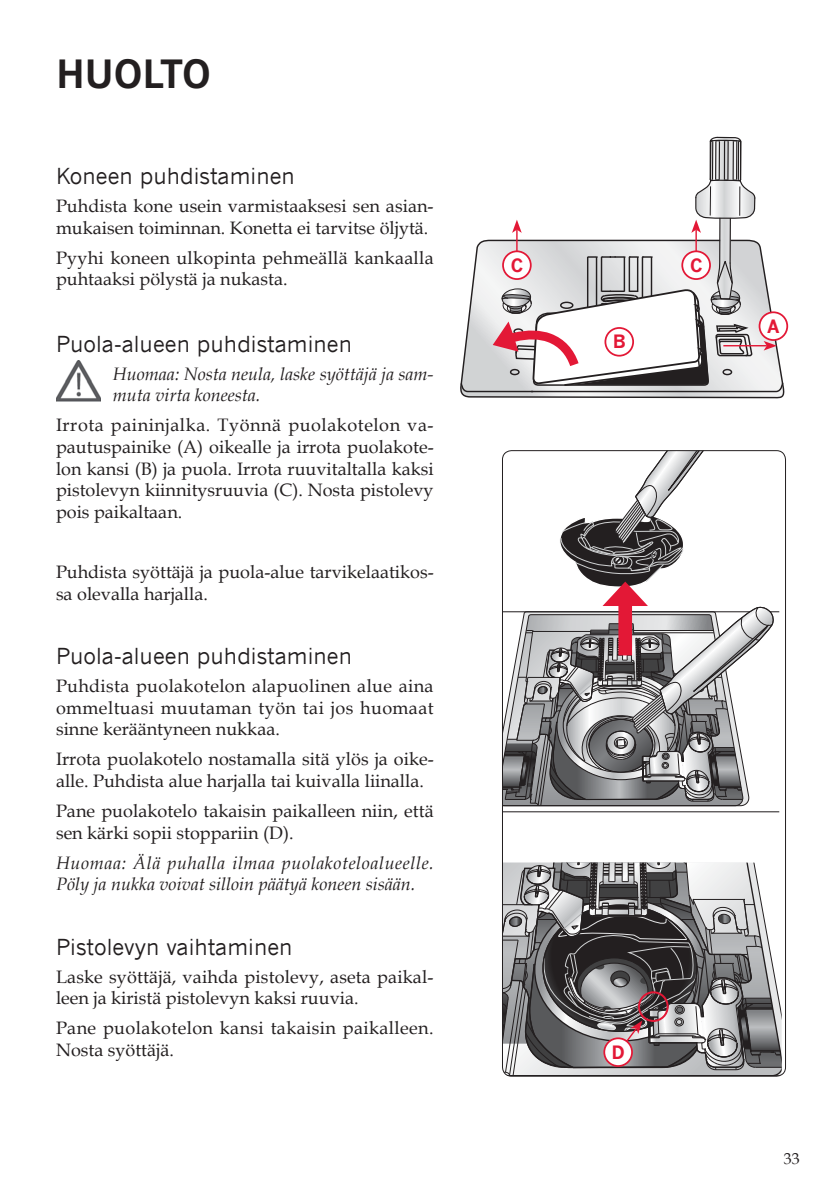
<style>
.page{position:relative;width:839px;height:1190px;background:#fff}
.page>*{position:absolute;margin:0;border:0;box-sizing:border-box;transform-origin:0 0}
.t1{font:700 38px "News Gothic WGL";color:#231f20}
.t2{font:22px "News Gothic WGL";color:#231f20}
.t3{font:18px/21.6px "Book Antiqua";color:#231f20}
.t4{font:italic 18px/21.6px "Book Antiqua";letter-spacing:.035em;color:#231f20}
.t5{font:italic 18px/21.6px "Book Antiqua";color:#231f20}
.t6{font:18px/21.6px "Book Antiqua";letter-spacing:.02em;color:#231f20}
.t7{font:700 18px "News Gothic WGL";color:#e31836}
.t8{font:16px "Book Antiqua";color:#231f20}
</style>
<div class="page">
<svg style="left:461px;top:315px;width:323px;height:84px"></svg>
<div style="left:759px;top:312px;width:27px;height:28px;background:#fff;border-radius:50%"></div>
<div style="left:758px;top:311px;width:29px;height:30px;border:2px solid #e31836;border-radius:50%"></div>
<svg style="left:460px;top:136px;width:323px;height:257px"></svg>
<div style="left:502px;top:251px;width:28px;height:28px;background:#fff;border-radius:50%"></div>
<div style="left:502px;top:250px;width:29px;height:30px;border:2px solid #e31836;border-radius:50%"></div>
<div style="left:681px;top:251px;width:28px;height:28px;background:#fff;border-radius:50%"></div>
<div style="left:681px;top:250px;width:29px;height:30px;border:2px solid #e31836;border-radius:50%"></div>
<img style="left:56px;top:361px;width:44px;height:40px">
<hr style="left:502px;top:811px;width:276px;height:1px;background:#231f20">
<hr style="left:502px;top:611px;width:276px;height:1px;background:#231f20">
<svg style="left:502px;top:452px;width:272px;height:353px"></svg>
<svg style="left:502px;top:861px;width:281px;height:214px;background:#878688"></svg>
<div style="left:604px;top:1038px;width:27px;height:28px;background:#fff;border-radius:50%"></div>
<div style="left:603px;top:1037px;width:29px;height:29px;border:2px solid #e31836;border-radius:50%"></div>
<h1 class="t1" style="left:56px;top:51px;width:156px">HUOLTO</h1>
<p class="t2" style="left:56px;top:162px;width:240px">Koneen puhdistaminen</p>
<p class="t3" style="left:56px;top:195px;width:379px">Puhdista kone usein varmistaaksesi sen asian&shy;mukaisen toiminnan. Konetta ei tarvitse öljytä.</p>
<p class="t3" style="left:56px;top:247px;width:379px">Pyyhi koneen ulkopinta pehmeällä kankaalla puhtaaksi pölystä ja nukasta.</p>
<p class="t2" style="left:56px;top:330px;width:297px">Puola-alueen puhdistaminen</p>
<p class="t5" style="left:113px;top:363px;width:322px">Huomaa: Nosta neula, laske syöttäjä ja sam&shy;muta virta koneesta.</p>
<p class="t3" style="left:56px;top:415px;width:379px;text-align:justify">Irrota paininjalka. Työnnä puolakotelon va&shy;pautuspainike (A) oikealle ja irrota puolakote&shy;lon kansi (B) ja puola. Irrota ruuvitaltalla kaksi pistolevyn kiinnitysruuvia (C). Nosta pistolevy pois paikaltaan.</p>
<p class="t3" style="left:56px;top:561px;width:379px">Puhdista syöttäjä ja puola-alue tarvikelaatikos&shy;sa olevalla harjalla.</p>
<p class="t2" style="left:56px;top:642px;width:297px">Puola-alueen puhdistaminen</p>
<p class="t3" style="left:56px;top:675px;width:379px;text-align:justify">Puhdista puolakotelon alapuolinen alue aina ommeltuasi muutaman työn tai jos huomaat sinne kerääntyneen nukkaa.</p>
<p class="t3" style="left:56px;top:748px;width:379px">Irrota puolakotelo nostamalla sitä ylös ja oike&shy;alle. Puhdista alue harjalla tai kuivalla liinalla.</p>
<p class="t3" style="left:56px;top:800px;width:379px">Pane puolakotelo takaisin paikalleen niin, että sen kärki sopii stoppariin (D).</p>
<p class="t4" style="left:56px;top:852px;width:379px">Huomaa: Älä puhalla ilmaa puolakoteloalueelle.<br>Pöly ja nukka voivat silloin päätyä koneen sisään.</p>
<p class="t2" style="left:56px;top:933px;width:238px">Pistolevyn vaihtaminen</p>
<p class="t3" style="left:56px;top:966px;width:378px">Laske syöttäjä, vaihda pistolevy, aseta paikal&shy;leen ja kiristä pistolevyn kaksi ruuvia.</p>
<p class="t6" style="left:56px;top:1017px;width:379px">Pane puolakotelon kansi takaisin paikalleen.<br>Nosta syöttäjä.</p>
<p class="t7" style="left:510px;top:254px;width:14px">C</p>
<p class="t7" style="left:689px;top:254px;width:14px">C</p>
<p class="t7" style="left:612px;top:331px;width:15px">B</p>
<p class="t7" style="left:766px;top:315px;width:14px">A</p>
<p class="t7" style="left:611px;top:1041px;width:15px">D</p>
<p class="t8" style="left:783px;top:1149px;width:17px">33</p>
</div>
